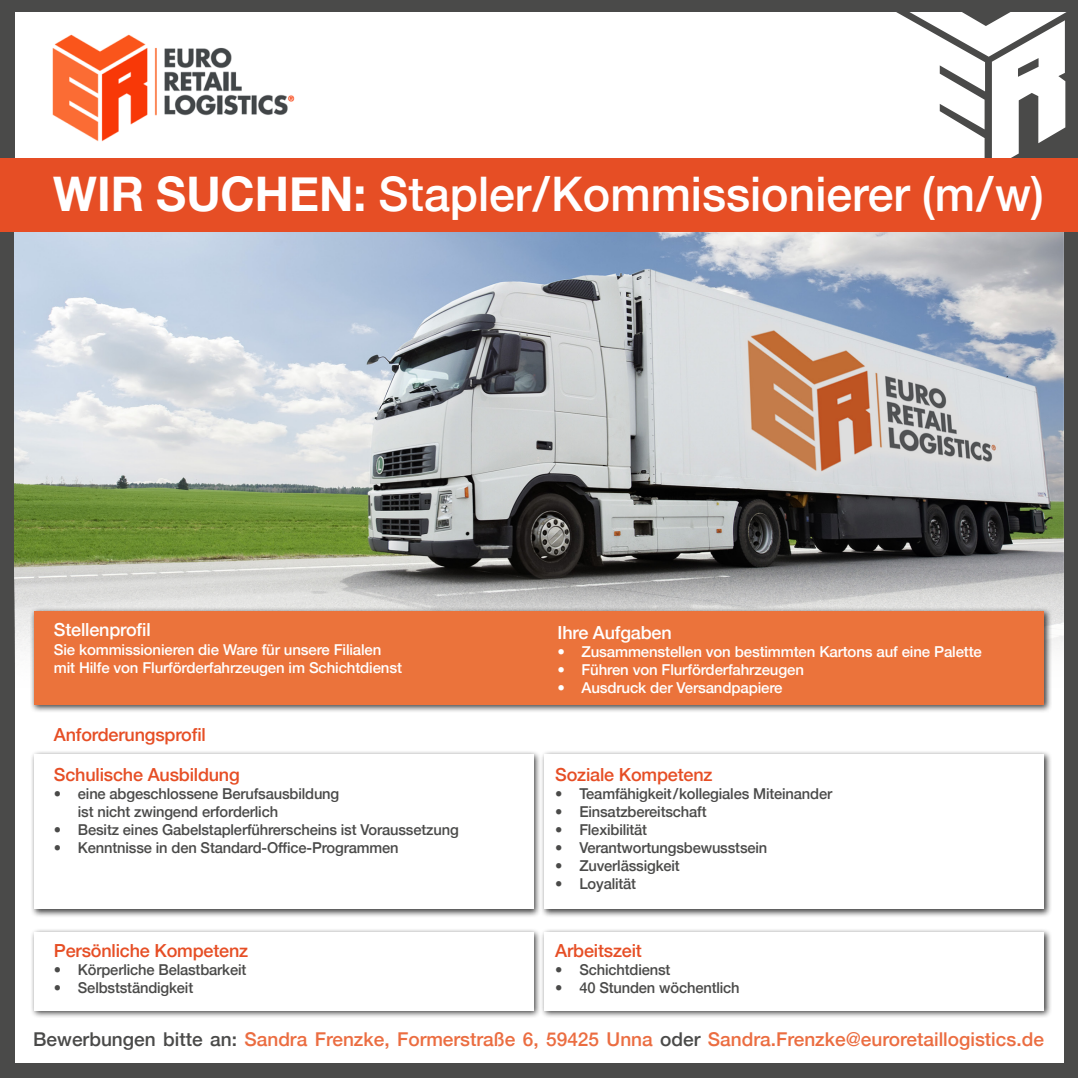
<style>
.page{position:relative;width:1078px;height:1078px;background:#fff}
.page>*{position:absolute;margin:0;border:0;box-sizing:border-box;transform-origin:0 0}
.t1{font:500 47.6px "Helvetica Neue";color:#fff}
.t2{font:500 19px "Helvetica Neue";color:#eb6d41}
.t3{font:500 18px "Helvetica Neue";letter-spacing:-.01em;color:#e64e25}
.t4{font:500 18px "Helvetica Neue";letter-spacing:-.01em;color:#fff}
.t5{font:500 15px/18px "Helvetica Neue";letter-spacing:-.01em;color:#4a4a49}
.t6{font:500 15px/18px "Helvetica Neue";letter-spacing:-.01em;color:#fff}
.s1{font-weight:700}
.s2{color:#4a4a49}
</style>
<div class="page">
<div style="left:0;top:0;width:1077px;height:1077px;background:#4a4a49"></div>
<div style="left:15px;top:12px;width:1062px;height:181px;background:#fff"></div>
<svg style="left:896px;top:12px;width:181px;height:146px"></svg>
<div style="left:15px;top:213px;width:1047px;height:849px;background:#fff"></div>
<img style="left:15px;top:232px;width:1047px;height:434px">
<div style="left:0;top:158px;width:1077px;height:74px;background:#e64e25"></div>
<div style="left:30px;top:750px;width:511px;height:167px;background:#000;opacity:.75"></div>
<div style="left:34px;top:754px;width:499px;height:155px;background:#fff"></div>
<div style="left:540px;top:750px;width:511px;height:167px;background:#000;opacity:.75"></div>
<div style="left:544px;top:754px;width:499px;height:155px;background:#fff"></div>
<div style="left:540px;top:927px;width:511px;height:91px;background:#000;opacity:.75"></div>
<div style="left:544px;top:931px;width:499px;height:79px;background:#fff"></div>
<div style="left:30px;top:927px;width:511px;height:91px;background:#000;opacity:.75"></div>
<div style="left:34px;top:931px;width:499px;height:79px;background:#fff"></div>
<div style="left:30px;top:606px;width:1021px;height:106px;background:#000;opacity:.75"></div>
<div style="left:34px;top:610px;width:1009px;height:94px;background:#eb733b"></div>
<img style="left:52px;top:34px;width:243px;height:108px">
<h1 class="t1" style="left:53px;top:156px;width:991px"><span class="s1">WIR SUCHEN:</span> Stapler/Kommissionierer (m/w)</h1>
<p class="t4" style="left:54px;top:615px;width:98px">Stellenprofil</p>
<p class="t6" style="left:54px;top:638px;width:349px">Sie kommissionieren die Ware für unsere Filialen mit Hilfe von Flurförderfahrzeugen im Schichtdienst</p>
<p class="t3" style="left:54px;top:719px;width:153px">Anforderungsprofil</p>
<p class="t3" style="left:54px;top:759px;width:187px">Schulische Ausbildung</p>
<p class="t5" style="left:78px;top:783px;width:263px;text-indent:-24px">• eine abgeschlossene Berufsausbildung ist nicht zwingend erforderlich</p>
<p class="t5" style="left:54px;top:819px;width:406px">• Besitz eines Gabelstaplerführerscheins ist Voraussetzung</p>
<p class="t5" style="left:54px;top:837px;width:346px">• Kenntnisse in den Standard-Office-Programmen</p>
<p class="t3" style="left:54px;top:936px;width:196px">Persönliche Kompetenz</p>
<p class="t5" style="left:54px;top:959px;width:194px">• Körperliche Belastbarkeit</p>
<p class="t5" style="left:54px;top:977px;width:141px">• Selbstständigkeit</p>
<p class="t4" style="left:557px;top:618px;width:116px">Ihre Aufgaben</p>
<p class="t6" style="left:557px;top:641px;width:426px">• Zusammenstellen von bestimmten Kartons auf eine Palette</p>
<p class="t6" style="left:557px;top:659px;width:248px">• Führen von Flurförderfahrzeugen</p>
<p class="t6" style="left:557px;top:677px;width:226px">• Ausdruck der Versandpapiere</p>
<p class="t3" style="left:555px;top:759px;width:159px">Soziale Kompetenz</p>
<p class="t5" style="left:555px;top:783px;width:278px">• Teamfähigkeit/kollegiales Miteinander</p>
<p class="t5" style="left:555px;top:801px;width:153px">• Einsatzbereitschaft</p>
<p class="t5" style="left:555px;top:819px;width:93px">• Flexibilität</p>
<p class="t5" style="left:555px;top:837px;width:213px">• Verantwortungsbewusstsein</p>
<p class="t5" style="left:555px;top:855px;width:126px">• Zuverlässigkeit</p>
<p class="t5" style="left:555px;top:873px;width:82px">• Loyalität</p>
<p class="t3" style="left:555px;top:936px;width:88px">Arbeitszeit</p>
<p class="t5" style="left:555px;top:959px;width:117px">• Schichtdienst</p>
<p class="t5" style="left:555px;top:977px;width:186px">• 40 Stunden wöchentlich</p>
<p class="t2" style="left:33px;top:1023px;width:1011px"><span class="s2">Bewerbungen bitte an:</span> Sandra Frenzke, Formerstraße 6, 59425 Unna <span class="s2">oder</span> Sandra.Frenzke@euroretaillogistics.de</p>
</div>
